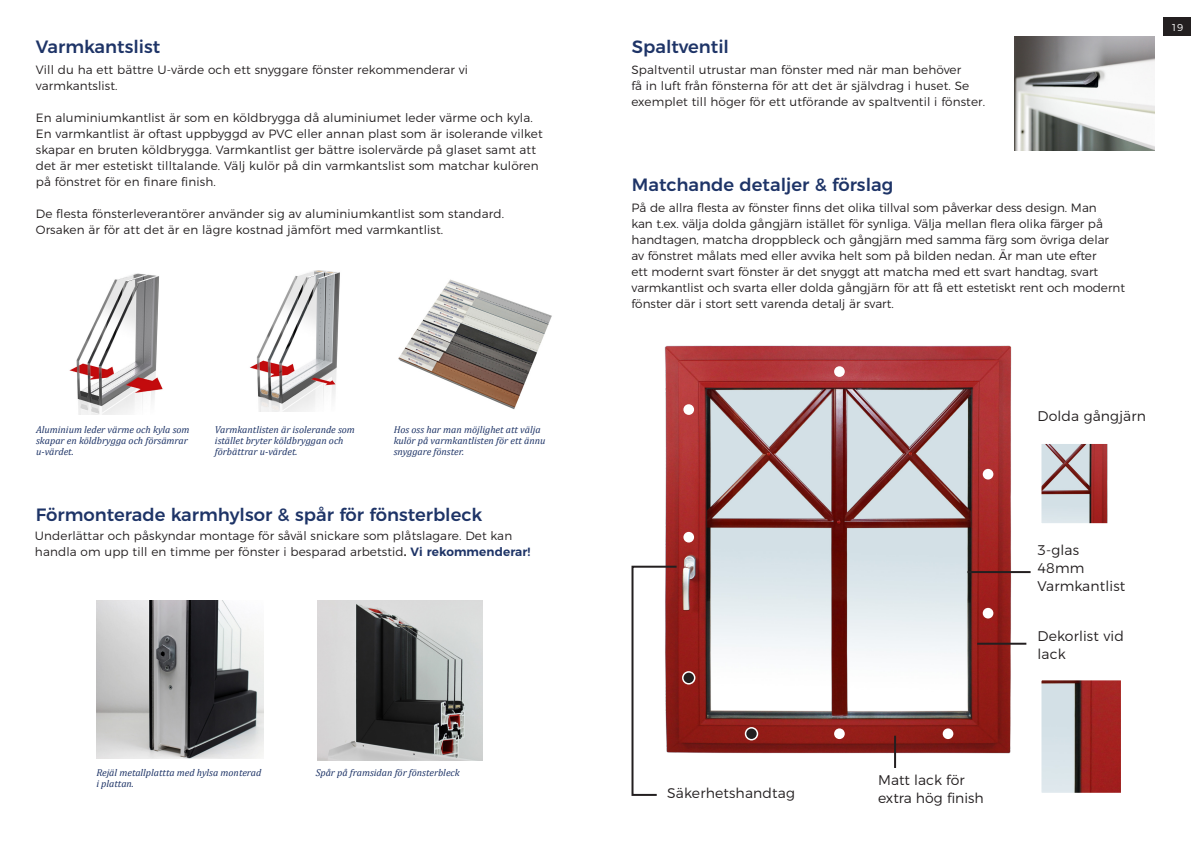
<style>
.page{position:relative;width:1191px;height:842px;background:#fff}
.page>*{position:absolute;margin:0;border:0;box-sizing:border-box;transform-origin:0 0}
.t1{font:500 17.8px "Montserrat";color:#1e3467}
.t2{font:300 14px/18px "Montserrat";letter-spacing:.01em;color:#231f20}
.t3{font:300 12px/16px "Montserrat";letter-spacing:.01em;color:#231f20}
.t4{font:italic 10px/10.8px "Cambria";color:#1e3467}
.t5{font:300 10px "Montserrat";color:#fff}
.s1{font-weight:600}
.s2{font-weight:600;color:#1e3467}
</style>
<div class="page">
<img style="left:69px;top:273px;width:94px;height:142px">
<img style="left:250px;top:271px;width:90px;height:140px">
<img style="left:398px;top:279px;width:154px;height:130px">
<img style="left:317px;top:600px;width:166px;height:161px">
<img style="left:96px;top:600px;width:168px;height:158px">
<img style="left:664px;top:345px;width:367px;height:423px">
<div style="left:683px;top:672px;width:11px;height:12px;background:#231f20;border-radius:50%"></div>
<div style="left:682px;top:671px;width:13px;height:13px;border:2px solid #fff;border-radius:50%"></div>
<div style="left:835px;top:729px;width:8px;height:9px;background:#fff;border-radius:50%"></div>
<div style="left:834px;top:728px;width:10px;height:11px;border:2px solid #fff;border-radius:50%"></div>
<div style="left:943px;top:729px;width:9px;height:9px;background:#fff;border-radius:50%"></div>
<div style="left:942px;top:728px;width:11px;height:11px;border:2px solid #fff;border-radius:50%"></div>
<div style="left:983px;top:609px;width:9px;height:8px;background:#fff;border-radius:50%"></div>
<div style="left:982px;top:608px;width:11px;height:10px;border:2px solid #fff;border-radius:50%"></div>
<div style="left:983px;top:470px;width:9px;height:8px;background:#fff;border-radius:50%"></div>
<div style="left:982px;top:469px;width:11px;height:10px;border:2px solid #fff;border-radius:50%"></div>
<div style="left:684px;top:405px;width:9px;height:9px;background:#fff;border-radius:50%"></div>
<div style="left:683px;top:404px;width:11px;height:11px;border:2px solid #fff;border-radius:50%"></div>
<div style="left:684px;top:533px;width:9px;height:8px;background:#fff;border-radius:50%"></div>
<div style="left:683px;top:532px;width:11px;height:10px;border:2px solid #fff;border-radius:50%"></div>
<div style="left:835px;top:367px;width:8px;height:9px;background:#fff;border-radius:50%"></div>
<div style="left:834px;top:366px;width:10px;height:11px;border:2px solid #fff;border-radius:50%"></div>
<div style="left:745px;top:728px;width:12px;height:12px;background:#231f20;border-radius:50%"></div>
<div style="left:745px;top:727px;width:13px;height:13px;border:2px solid #fff;border-radius:50%"></div>
<img style="left:1042px;top:445px;width:66px;height:77px">
<div style="left:1037px;top:440px;width:96px;height:87px;border:4px solid #fff"></div>
<svg style="left:631px;top:565px;width:47px;height:231px"></svg>
<img style="left:1042px;top:681px;width:78px;height:111px">
<div style="left:1037px;top:676px;width:88px;height:121px;border:4px solid #fff"></div>
<hr style="left:894px;top:736px;width:2px;height:32px;background:#231f20">
<hr style="left:977px;top:643px;width:49px;height:2px;background:#231f20">
<hr style="left:967px;top:571px;width:63px;height:2px;background:#231f20">
<img style="left:1014px;top:36px;width:141px;height:114px">
<div style="left:1163px;top:18px;width:28px;height:18px;background:#231f20"></div>
<p class="t1" style="left:36px;top:32px;width:126px">Varmkantslist</p>
<p class="t3" style="left:36px;top:60px;width:434px">Vill du ha ett bättre U-värde och ett snyggare fönster rekommenderar vi varmkantslist.</p>
<p class="t3" style="left:36px;top:108px;width:508px">En aluminiumkantlist är som en köldbrygga då aluminiumet leder värme och kyla.<br>En varmkantlist är oftast uppbyggd av PVC eller annan plast som är isolerande vilket skapar en bruten köldbrygga. Varmkantlist ger bättre isolervärde på glaset samt att det är mer estetiskt tilltalande. Välj kulör på din varmkantslist som matchar kulören på fönstret för en finare finish.</p>
<p class="t3" style="left:36px;top:204px;width:470px">De flesta fönsterleverantörer använder sig av aluminiumkantlist som standard.<br>Orsaken är för att det är en lägre kostnad jämfört med varmkantlist.</p>
<p class="t4" style="left:36px;top:424px;width:155px">Aluminium leder värme och kyla som skapar en köldbrygga och försämrar u-värdet.</p>
<p class="t4" style="left:215px;top:424px;width:141px">Varmkantlisten är isolerande som istället bryter köldbryggan och förbättrar u-värdet.</p>
<p class="t4" style="left:394px;top:424px;width:153px">Hos oss har man möjlighet att välja kulör på varmkantlisten för ett ännu snyggare fönster.</p>
<p class="t1" style="left:36px;top:501px;width:448px">Förmonterade karmhylsor &amp; spår för fönsterbleck</p>
<p class="t3" style="left:35px;top:526px;width:497px">Underlättar och påskyndar montage för såväl snickare som plåtslagare. Det kan handla om upp till en timme per fönster i besparad arbetstid<span class="s1">.</span> <span class="s2">Vi rekommenderar!</span></p>
<p class="t4" style="left:96px;top:767px;width:166px">Rejäl metallplattta med hylsa monterad i plattan.</p>
<p class="t4" style="left:316px;top:767px;width:146px">Spår på framsidan för fönsterbleck</p>
<p class="t1" style="left:632px;top:33px;width:99px">Spaltventil</p>
<p class="t3" style="left:631px;top:60px;width:355px">Spaltventil utrustar man fönster med när man behöver<br>få in luft från fönsterna för att det är självdrag i huset. Se exemplet till höger för ett utförande av spaltventil i fönster.</p>
<p class="t1" style="left:632px;top:170px;width:263px">Matchande detaljer &amp; förslag</p>
<p class="t3" style="left:631px;top:199px;width:495px">På de allra flesta av fönster finns det olika tillval som påverkar dess design. Man<br>kan t.ex. välja dolda gångjärn istället för synliga. Välja mellan flera olika färger på handtagen, matcha droppbleck och gångjärn med samma färg som övriga delar<br>av fönstret målats med eller avvika helt som på bilden nedan. Är man ute efter<br>ett modernt svart fönster är det snyggt att matcha med ett svart handtag, svart varmkantlist och svarta eller dolda gångjärn för att få ett estetiskt rent och modernt fönster där i stort sett varenda detalj är svart.</p>
<p class="t5" style="left:1171px;top:20px;width:14px">19</p>
<p class="t2" style="left:1037px;top:406px;width:110px">Dolda gångjärn</p>
<p class="t2" style="left:667px;top:782px;width:129px">Säkerhetshandtag</p>
<p class="t2" style="left:878px;top:770px;width:107px">Matt lack för extra hög finish</p>
<p class="t2" style="left:1037px;top:540px;width:43px">3-glas</p>
<p class="t2" style="left:1037px;top:558px;width:48px">48mm</p>
<p class="t2" style="left:1037px;top:576px;width:89px">Varmkantlist</p>
<p class="t2" style="left:1037px;top:626px;width:88px">Dekorlist vid lack</p>
</div>
